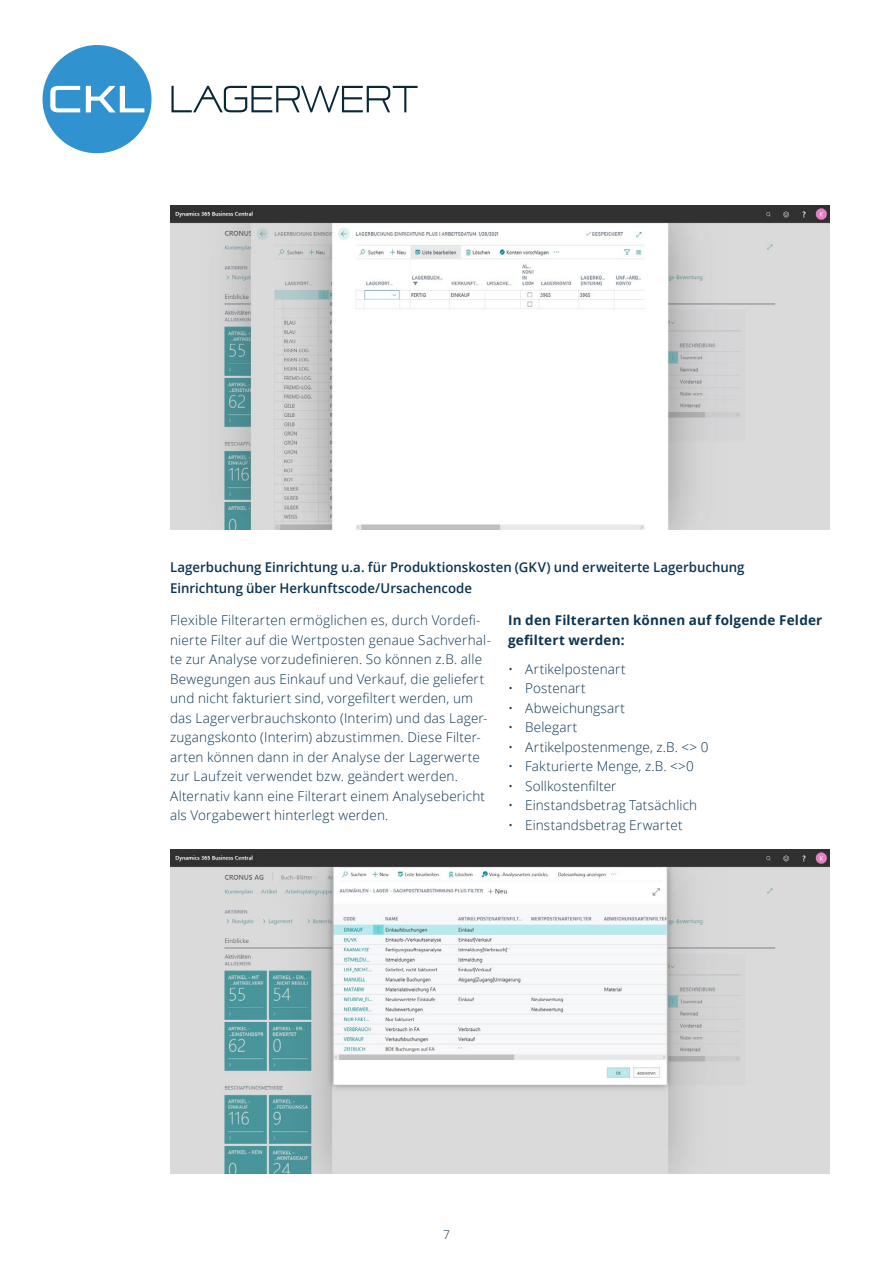
<style>
.page{position:relative;width:893px;height:1263px;background:#fff}
.page>*{position:absolute;margin:0;border:0;box-sizing:border-box;transform-origin:0 0}
.t1{font:300 13.5px/19.5px "Open Sans";letter-spacing:.015em;color:#0c3451}
.t2{font:600 13.5px/21px "Open Sans";color:#0c3451}
.t3{font:700 13.5px/19.5px "Open Sans";letter-spacing:.015em;color:#0c3451}
.t4{font:300 12px "Open Sans";color:#0c3451}
</style>
<div class="page">
<svg style="left:43px;top:45px;width:109px;height:108px"></svg>
<svg style="left:171px;top:86px;width:247px;height:26px"></svg>
<img style="left:170px;top:205px;width:659px;height:324px">
<img style="left:170px;top:849px;width:659px;height:324px">
<p class="t2" style="left:170px;top:556px;width:576px">Lagerbuchung Einrichtung u.a. für Produktionskosten (GKV) und erweiterte Lagerbuchung<br>Einrichtung über Herkunftscode/Ursachencode</p>
<p class="t1" style="left:170px;top:610px;width:322px">Flexible Filterarten ermöglichen es, durch Vordefi&shy;nierte Filter auf die Wertposten genaue Sachverhal&shy;te zur Analyse vorzudefinieren. So können z.B. alle Bewegungen aus Einkauf und Verkauf, die geliefert und nicht fakturiert sind, vorgefiltert werden, um das Lagerverbrauchskonto (Interim) und das Lager&shy;zugangskonto (Interim) abzustimmen. Diese Filter&shy;arten können dann in der Analyse der Lagerwerte zur Laufzeit verwendet bzw. geändert werden.<br>Alternativ kann eine Filterart einem Analysebericht als Vorgabewert hinterlegt werden.</p>
<p class="t3" style="left:508px;top:610px;width:316px">In den Filterarten können auf folgende Felder gefiltert werden:</p>
<p class="t1" style="left:508px;top:658px;width:119px">• Artikelpostenart</p>
<p class="t1" style="left:508px;top:678px;width:79px">• Postenart</p>
<p class="t1" style="left:508px;top:697px;width:118px">• Abweichungsart</p>
<p class="t1" style="left:508px;top:717px;width:71px">• Belegart</p>
<p class="t1" style="left:508px;top:736px;width:202px">• Artikelpostenmenge, z.B. &lt;&gt; 0</p>
<p class="t1" style="left:508px;top:756px;width:187px">• Fakturierte Menge, z.B. &lt;&gt;0</p>
<p class="t1" style="left:508px;top:775px;width:110px">• Sollkostenfilter</p>
<p class="t1" style="left:508px;top:795px;width:191px">• Einstandsbetrag Tatsächlich</p>
<p class="t1" style="left:508px;top:814px;width:176px">• Einstandsbetrag Erwartet</p>
<p class="t4" style="left:443px;top:1226px;width:8px">7</p>
</div>
